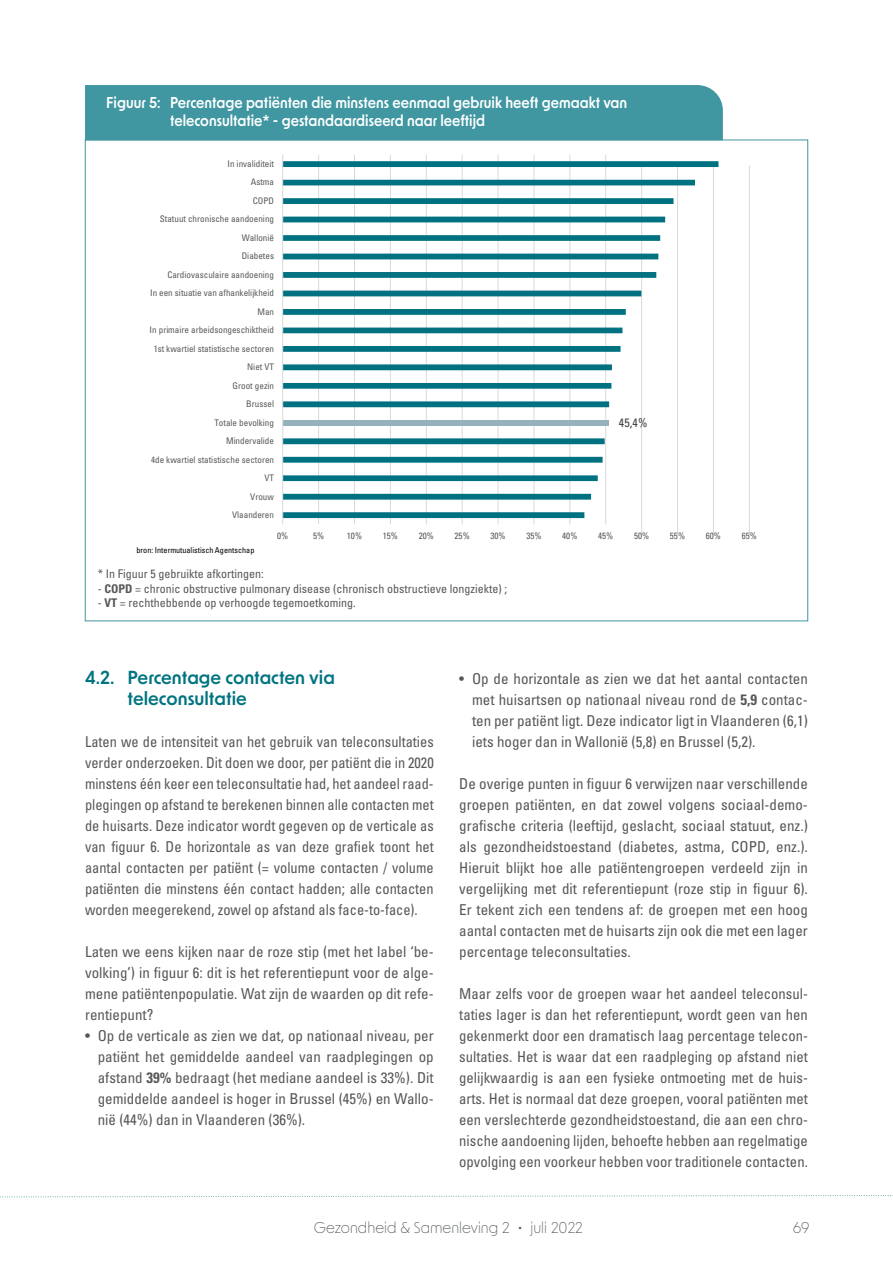
<style>
.page{position:relative;width:893px;height:1263px;background:#fff}
.page>*{position:absolute;margin:0;border:0;box-sizing:border-box;transform-origin:0 0}
.t1{font:600 18px/21px "New Order";color:#007481}
.t2{font:condensed 15px/21px "Univers LT Std";color:#575756;text-align:justify}
.t3{font:condensed 15px/21px "Univers LT Std";color:#575756;text-align:justify;scale:.96 1}
.t4{font:condensed 15px/21px "Univers";color:#575756;text-align:justify}
.t5{font:600 15px/18px "New Order";color:#fff;scale:.93 1}
.t6{font:300 15px "New Order";color:#53575a}
.t7{font:300 15px "New Order";color:#575756}
.t8{font:condensed 12.15px "Univers";color:#404040}
.t9{font:condensed 12px "Univers LT Std";color:#575756}
.t10{font:condensed 9.15px "Univers";color:#595959}
.t11{font:condensed 8.1px "Univers";letter-spacing:.005em;color:#000}
.s1{font-weight:700}
.s2{font-family:"Univers";font-weight:700}
</style>
<div class="page">
<svg style="left:0;top:1195px;width:893px;height:3px"></svg>
<div style="left:85px;top:85px;width:638px;height:55px;background:#4097a1"></div>
<hr style="left:318px;top:155px;width:1px;height:369px;background:#d9d9d9">
<hr style="left:354px;top:155px;width:1px;height:369px;background:#d9d9d9">
<hr style="left:390px;top:155px;width:1px;height:369px;background:#d9d9d9">
<hr style="left:426px;top:155px;width:1px;height:369px;background:#d9d9d9">
<hr style="left:462px;top:155px;width:1px;height:369px;background:#d9d9d9">
<hr style="left:498px;top:155px;width:1px;height:369px;background:#d9d9d9">
<hr style="left:534px;top:155px;width:1px;height:369px;background:#d9d9d9">
<hr style="left:569px;top:155px;width:1px;height:369px;background:#d9d9d9">
<hr style="left:605px;top:155px;width:1px;height:369px;background:#d9d9d9">
<hr style="left:641px;top:165px;width:1px;height:370px;background:#d9d9d9">
<hr style="left:677px;top:165px;width:1px;height:370px;background:#d9d9d9">
<hr style="left:713px;top:165px;width:1px;height:370px;background:#d9d9d9">
<hr style="left:749px;top:165px;width:1px;height:370px;background:#d9d9d9">
<svg style="left:283px;top:161px;width:435px;height:357px"></svg>
<hr style="left:282px;top:155px;width:1px;height:369px;background:#d9d9d9">
<p class="t5" style="left:170px;top:93px;width:493px;text-indent:-64px">Figuur 5: Percentage patiënten die minstens eenmaal gebruik heeft gemaakt van teleconsultatie* - gestandaardiseerd naar leeftijd</p>
<p class="t10" style="left:228px;top:158px;width:48px">In invaliditeit</p>
<p class="t10" style="left:251px;top:176px;width:25px">Astma</p>
<p class="t10" style="left:253px;top:195px;width:23px">COPD</p>
<p class="t10" style="left:160px;top:213px;width:116px">Statuut chronische aandoening</p>
<p class="t10" style="left:242px;top:232px;width:34px">Wallonië</p>
<p class="t10" style="left:242px;top:250px;width:34px">Diabetes</p>
<p class="t10" style="left:167px;top:269px;width:108px">Cardiovasculaire aandoening</p>
<p class="t10" style="left:150px;top:287px;width:125px">In een situatie van afhankelijkheid</p>
<p class="t10" style="left:257px;top:306px;width:18px">Man</p>
<p class="t10" style="left:150px;top:324px;width:126px">In primaire arbeidsongeschiktheid</p>
<p class="t10" style="left:154px;top:343px;width:122px">1st kwartiel statistische sectoren</p>
<p class="t10" style="left:247px;top:361px;width:28px">Niet VT</p>
<p class="t10" style="left:233px;top:380px;width:43px">Groot gezin</p>
<p class="t10" style="left:246px;top:398px;width:29px">Brussel</p>
<p class="t10" style="left:214px;top:417px;width:61px">Totale bevolking</p>
<p class="t10" style="left:226px;top:435px;width:50px">Mindervalide</p>
<p class="t10" style="left:151px;top:453px;width:124px">4de kwartiel statistische sectoren</p>
<p class="t10" style="left:264px;top:472px;width:11px">VT</p>
<p class="t10" style="left:250px;top:490px;width:25px">Vrouw</p>
<p class="t10" style="left:232px;top:509px;width:44px">Vlaanderen</p>
<p class="t8" style="left:619px;top:415px;width:30px">45,4%</p>
<p class="t11" style="left:136px;top:545px;width:119px">bron: Intermutualistisch Agentschap</p>
<p class="t10" style="left:277px;top:530px;width:13px">0%</p>
<p class="t10" style="left:313px;top:530px;width:13px">5%</p>
<p class="t10" style="left:347px;top:530px;width:17px">10%</p>
<p class="t10" style="left:383px;top:530px;width:17px">15%</p>
<p class="t10" style="left:419px;top:530px;width:17px">20%</p>
<p class="t10" style="left:455px;top:530px;width:17px">25%</p>
<p class="t10" style="left:490px;top:530px;width:17px">30%</p>
<p class="t10" style="left:526px;top:530px;width:17px">35%</p>
<p class="t10" style="left:562px;top:530px;width:17px">40%</p>
<p class="t10" style="left:598px;top:530px;width:17px">45%</p>
<p class="t10" style="left:634px;top:530px;width:17px">50%</p>
<p class="t10" style="left:670px;top:530px;width:17px">55%</p>
<p class="t10" style="left:706px;top:530px;width:17px">60%</p>
<p class="t10" style="left:742px;top:530px;width:17px">65%</p>
<p class="t9" style="left:98px;top:566px;width:167px">* In Figuur 5 gebruikte afkortingen:</p>
<p class="t9" style="left:98px;top:581px;width:411px">- <span class="s1">COPD</span> = chronic obstructive pulmonary disease (chronisch obstructieve longziekte) ;</p>
<p class="t9" style="left:98px;top:595px;width:259px">- <span class="s1">VT</span> = rechthebbende op verhoogde tegemoetkoming.</p>
<p class="t1" style="left:128px;top:666px;width:209px;text-indent:-43px">4.2. Percentage contacten via teleconsultatie</p>
<p class="t3" style="left:85px;top:731px;width:365px">Laten we de intensiteit van het gebruik van teleconsultaties verder onderzoeken. Dit doen we door, per patiënt die in 2020 minstens één keer een teleconsultatie had, het aandeel raad&shy;plegingen op afstand te berekenen binnen alle contacten met de huisarts. Deze indicator wordt gegeven op de verticale as van figuur 6. De horizontale as van deze grafiek toont het aantal contacten per patiënt (= volume contacten / volume patiënten die minstens één contact hadden; alle contacten worden meegerekend, zowel op afstand als face-to-face).</p>
<p class="t2" style="left:85px;top:941px;width:350px">Laten we eens kijken naar de roze stip (met het label ‘be&shy;volking’) in figuur 6: dit is het referentiepunt voor de alge&shy;mene patiëntenpopulatie. Wat zijn de waarden op dit refe&shy;rentiepunt?</p>
<p class="t2" style="left:98px;top:1025px;width:337px;text-indent:-13px">• Op de verticale as zien we dat, op nationaal niveau, per patiënt het gemiddelde aandeel van raadplegingen op afstand <span class="s2">39%</span> bedraagt (het mediane aandeel is 33%). Dit gemiddelde aandeel is hoger in Brussel (45%) en Wallo&shy;nië (44%) dan in Vlaanderen (36%).</p>
<p class="t2" style="left:472px;top:668px;width:337px;text-indent:-13px">• Op de horizontale as zien we dat het aantal contacten met huisartsen op nationaal niveau rond de <span class="s2">5,9</span> contac&shy;ten per patiënt ligt. Deze indicator ligt in Vlaanderen (6,1) iets hoger dan in Wallonië (5,8) en Brussel (5,2).</p>
<p class="t4" style="left:459px;top:773px;width:350px">De overige punten in figuur 6 verwijzen naar verschillende groepen patiënten, en dat zowel volgens sociaal-demo&shy;grafische criteria (leeftijd, geslacht, sociaal statuut, enz.) als gezondheidstoestand (diabetes, astma, COPD, enz.).<br>Hieruit blijkt hoe alle patiëntengroepen verdeeld zijn in vergelijking met dit referentiepunt (roze stip in figuur 6).<br>Er tekent zich een tendens af: de groepen met een hoog aantal contacten met de huisarts zijn ook die met een lager percentage teleconsultaties.</p>
<p class="t2" style="left:459px;top:983px;width:350px">Maar zelfs voor de groepen waar het aandeel teleconsul&shy;taties lager is dan het referentiepunt, wordt geen van hen gekenmerkt door een dramatisch laag percentage telecon&shy;sultaties. Het is waar dat een raadpleging op afstand niet gelijkwaardig is aan een fysieke ontmoeting met de huis&shy;arts. Het is normaal dat deze groepen, vooral patiënten met een verslechterde gezondheidstoestand, die aan een chro&shy;nische aandoening lijden, behoefte hebben aan regelmatige opvolging een voorkeur hebben voor traditionele contacten.</p>
<p class="t6" style="left:314px;top:1218px;width:271px">Gezondheid &amp; Samenleving 2 • juli 2022</p>
<p class="t7" style="left:793px;top:1218px;width:18px">69</p>
</div>
